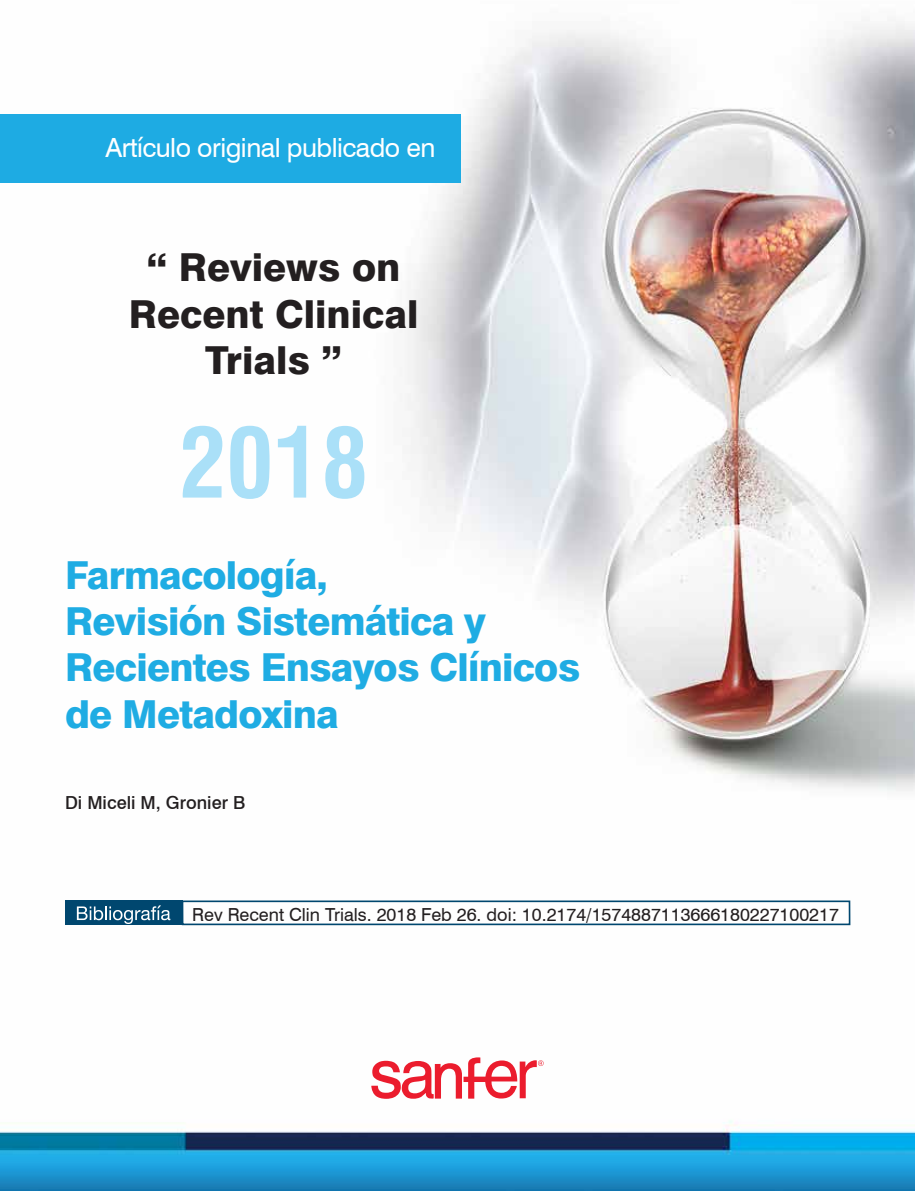
<style>
.page{position:relative;width:915px;height:1191px;background:#fff}
.page>*{position:absolute;margin:0;border:0;box-sizing:border-box;transform-origin:0 0}
.t1{font:700 condensed 94.8px "Swiss 721 BT";color:#aae0f8}
.t2{font:800 38.55px/46.3px "Swiss 721 BT";letter-spacing:-.02em;color:#1face3}
.t3{font:800 38.55px/46.3px "Swiss 721 BT";color:#231f20;text-align:center}
.t4{font:26.4px "Swiss 721 BT";letter-spacing:-.02em;color:#fff}
.t5{font:18px "Swiss 721 BT";color:#231f20}
.t6{font:500 18px "Swiss 721 BT";color:#231f20}
</style>
<div class="page">
<img style="left:0;top:23px;width:914px;height:1168px">
<div style="left:65px;top:900px;width:117px;height:25px;background:#00476f"></div>
<svg style="left:77px;top:905px;width:93px;height:19px"></svg>
<div style="left:182px;top:900px;width:668px;height:25px;border:2px solid #00476f"></div>
<div style="left:0;top:114px;width:461px;height:69px;background:#1eabe3"></div>
<svg style="left:371px;top:1057px;width:172px;height:41px"></svg>
<p class="t4" style="left:105px;top:131px;width:331px">Artículo original publicado en</p>
<p class="t3" style="left:129px;top:244px;width:291px">“ Reviews on<br>Recent Clinical<br>Trials ”</p>
<h1 class="t1" style="left:179px;top:406px;width:191px">2018</h1>
<p class="t2" style="left:65px;top:551px;width:516px">Farmacología,<br>Revisión Sistemática y<br>Recientes Ensayos Clínicos de Metadoxina</p>
<p class="t6" style="left:65px;top:792px;width:182px">Di Miceli M, Gronier B</p>
<p class="t5" style="left:192px;top:903px;width:648px">Rev Recent Clin Trials. 2018 Feb 26. doi: 10.2174/1574887113666180227100217</p>
</div>
